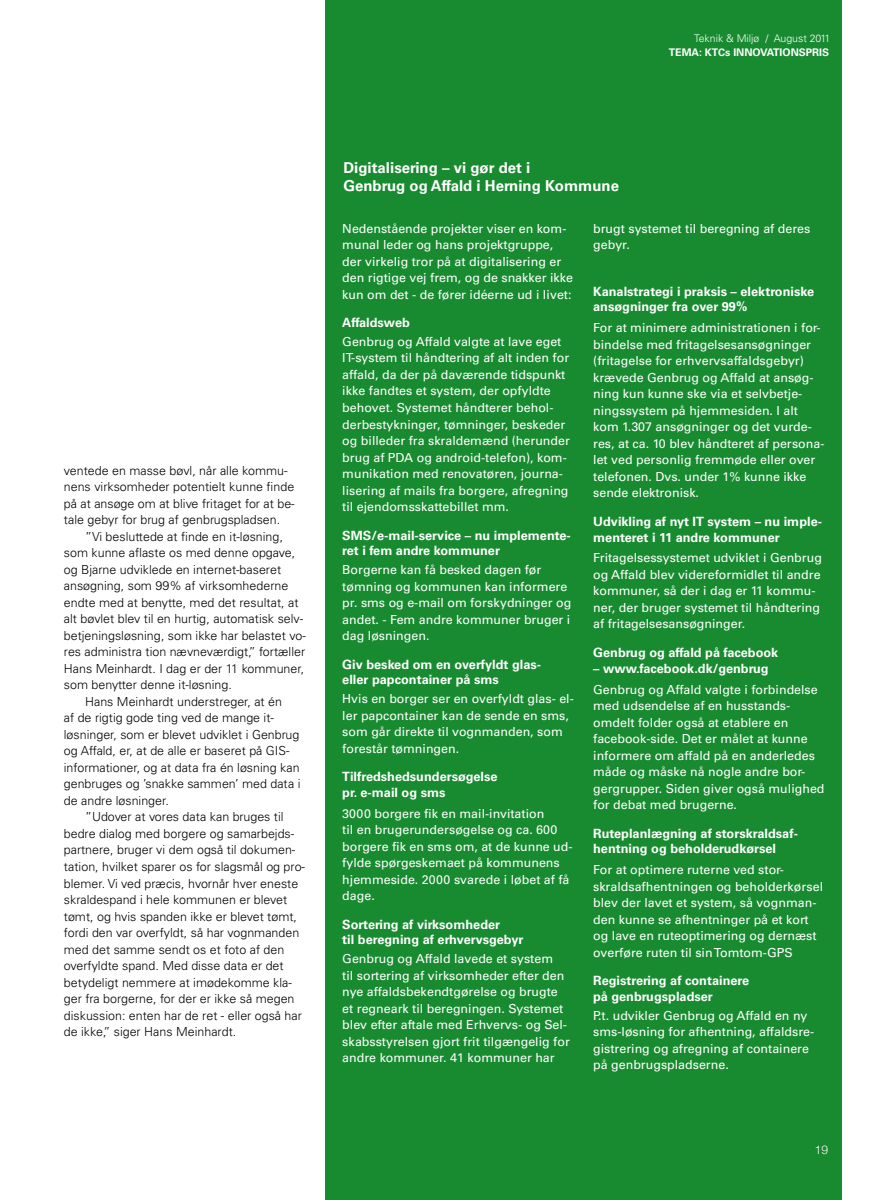
<style>
.page{position:relative;width:893px;height:1200px;background:#fff}
.page>*{position:absolute;margin:0;border:0;box-sizing:border-box;transform-origin:0 0}
.t1{font:700 15px/18px "Univers";color:#fff}
.t2{font:700 12.75px/15.8px "Univers";color:#fff}
.t3{font:12.45px/16.5px "Univers";color:#fff}
.t4{font:300 12.45px/16.5px "Univers";color:#000}
.t5{font:300 12px "Helvetica Neue";color:#fff}
.t6{font:700 10.5px "Univers";color:#fff}
.t7{font:300 10.5px "Univers";color:#fff}
</style>
<div class="page">
<div style="left:325px;top:0;width:517px;height:1199px;background:#188b30"></div>
<p class="t7" style="left:694px;top:32px;width:138px">Teknik &amp; Miljø / August 2011</p>
<p class="t6" style="left:669px;top:46px;width:162px">Tema: ktcs innovationspris</p>
<p class="t4" style="left:64px;top:462px;width:232px">ventede en masse bøvl, når alle kommu&shy;nens virksomheder potentielt kunne finde på at ansøge om at blive fritaget for at be&shy;tale gebyr for brug af genbrugspladsen.</p>
<p class="t4" style="left:85px;top:528px;width:199px">”Vi besluttede at finde en it-løsning,</p>
<p class="t4" style="left:64px;top:544px;width:233px">som kunne aflaste os med denne opgave,</p>
<p class="t4" style="left:64px;top:561px;width:219px">og Bjarne udviklede en internet-baseret</p>
<p class="t4" style="left:64px;top:577px;width:226px">ansøgning, som 99% af virksomhederne</p>
<p class="t4" style="left:64px;top:594px;width:236px">endte med at benytte, med det resultat, at</p>
<p class="t4" style="left:64px;top:610px;width:241px">alt bøvlet blev til en hurtig, automatisk selv-</p>
<p class="t4" style="left:64px;top:627px;width:243px">betjeningsløsning, som ikke har belastet vo-</p>
<p class="t4" style="left:64px;top:643px;width:243px">res administra tion nævneværdigt,” fortæller</p>
<p class="t4" style="left:64px;top:660px;width:242px">Hans Meinhardt. I dag er der 11 kommuner,</p>
<p class="t4" style="left:64px;top:676px;width:170px">som benytter denne it-løsning.</p>
<p class="t4" style="left:85px;top:693px;width:198px">Hans Meinhardt understreger, at én</p>
<p class="t4" style="left:64px;top:709px;width:212px">af de rigtig gode ting ved de mange it-</p>
<p class="t4" style="left:64px;top:726px;width:237px">løsninger, som er blevet udviklet i Genbrug</p>
<p class="t4" style="left:64px;top:742px;width:227px">og Affald, er, at de alle er baseret på GIS-</p>
<p class="t4" style="left:64px;top:759px;width:237px">informationer, og at data fra én løsning kan</p>
<p class="t4" style="left:64px;top:775px;width:238px">genbruges og ’snakke sammen’ med data i</p>
<p class="t4" style="left:64px;top:792px;width:106px">de andre løsninger.</p>
<p class="t4" style="left:85px;top:808px;width:200px">”Udover at vores data kan bruges til</p>
<p class="t4" style="left:64px;top:825px;width:232px">bedre dialog med borgere og samarbejds-</p>
<p class="t4" style="left:64px;top:841px;width:233px">partnere, bruger vi dem også til dokumen-</p>
<p class="t4" style="left:64px;top:858px;width:243px">tation, hvilket sparer os for slagsmål og pro-</p>
<p class="t4" style="left:64px;top:874px;width:236px">blemer. Vi ved præcis, hvornår hver eneste</p>
<p class="t4" style="left:64px;top:891px;width:225px">skraldespand i hele kommunen er blevet</p>
<p class="t4" style="left:64px;top:907px;width:235px">tømt, og hvis spanden ikke er blevet tømt,</p>
<p class="t4" style="left:64px;top:924px;width:237px">fordi den var overfyldt, så har vognmanden</p>
<p class="t4" style="left:64px;top:940px;width:222px">med det samme sendt os et foto af den</p>
<p class="t4" style="left:64px;top:957px;width:221px">overfyldte spand. Med disse data er det</p>
<p class="t4" style="left:64px;top:973px;width:230px">betydeligt nemmere at imødekomme kla-</p>
<p class="t4" style="left:64px;top:990px;width:232px">ger fra borgerne, for der er ikke så megen</p>
<p class="t4" style="left:64px;top:1006px;width:240px">diskussion: enten har de ret - eller også har</p>
<p class="t4" style="left:64px;top:1023px;width:174px">de ikke,” siger Hans Meinhardt.</p>
<p class="t1" style="left:343px;top:159px;width:277px">Digitalisering – vi gør det i<br>Genbrug og Affald i Herning Kommune</p>
<p class="t3" style="left:342px;top:220px;width:232px">Nedenstående projekter viser en kom&shy;munal leder og hans projektgruppe, der virkelig tror på at digitalisering er den rigtige vej frem, og de snakker ikke kun om det - de fører idéerne ud i livet:</p>
<p class="t2" style="left:342px;top:315px;width:69px">Affaldsweb</p>
<p class="t3" style="left:342px;top:333px;width:229px">G enbrug og Affald valgte at lave eget IT-system til håndtering af alt inden for affald, da der på daværende tidspunkt ikke fandtes et system, der opfyldte behovet. Systemet håndterer behol&shy;derbestykninger, tømninger, beskeder og billeder fra skraldemænd (herunder brug af PDA og android-telefon), kom&shy;munikation med renovatøren, journa&shy;lisering af mails fra borgere, afregning til ejendomsskattebillet mm.</p>
<p class="t2" style="left:342px;top:527px;width:11px">SMS</p>
<p class="t2" style="left:342px;top:527px;width:230px;text-indent:29px">/e-mail-service – nu implemente&shy;ret i fem andre kommuner</p>
<p class="t3" style="left:342px;top:561px;width:231px">Borgerne kan få besked dagen før tømning og kommunen kan informere pr. sms og e-mail om forskydninger og andet. - Fem andre kommuner bruger i dag løsningen.</p>
<p class="t2" style="left:342px;top:656px;width:199px">Giv besked om en overfyldt glas&shy;eller papcontainer på sms</p>
<p class="t3" style="left:342px;top:690px;width:233px">Hvis en borger ser en overfyldt glas- el&shy;ler papcontainer kan de sende en sms, som går direkte til vognmanden, som forestår tømningen.</p>
<p class="t2" style="left:342px;top:768px;width:157px">Tilfredshedsundersøgelse pr. e-mail og sms</p>
<p class="t3" style="left:342px;top:804px;width:232px">3000 borgere fik en mail-invitation<br>til en brugerundersøgelse og ca. 600 borgere fik en sms om, at de kunne ud&shy;fylde spørgeskemaet på kommunens hjemmeside. 2000 svarede i løbet af få dage.</p>
<p class="t2" style="left:342px;top:916px;width:183px">Sortering af virksomheder<br>til beregning af erhvervsgebyr</p>
<p class="t3" style="left:342px;top:950px;width:229px">G enbrug og Affald lavede et system<br>til sortering af virksomheder efter den nye affaldsbekendtgørelse og brugte et regneark til beregningen. Systemet blev efter aftale med Erhvervs- og Sel&shy;skabsstyrelsen gjort frit tilgængelig for andre kommuner. 41 kommuner har</p>
<p class="t3" style="left:593px;top:220px;width:219px">brugt systemet til beregning af deres gebyr.</p>
<p class="t2" style="left:593px;top:283px;width:222px">Kanalstrategi i praksis – elektroniske ansøgninger fra over 99%</p>
<p class="t3" style="left:593px;top:319px;width:233px">For at minimere administrationen i for&shy;bindelse med fritagelsesansøgninger (fritagelse for erhvervsaffaldsgebyr) krævede G enbrug og Affald at ansøg&shy;ning kun kunne ske via et selvbetje&shy;ningssystem på hjemmesiden. I alt kom 1.307 ansøgninger og det vurde&shy;res, at ca. 10 blev håndteret af persona&shy;let ved personlig fremmøde eller over telefonen. Dvs. under 1% kunne ikke sende elektronisk.</p>
<p class="t2" style="left:593px;top:513px;width:230px">Udvikling af nyt IT system – nu imple&shy;menteret i 11 andre kommuner</p>
<p class="t3" style="left:593px;top:549px;width:230px">Fritagelsessystemet udviklet i G enbrug og Affald blev videreformidlet til andre kommuner, så der i dag er 11 kommu&shy;ner, der bruger systemet til håndtering af fritagelsesansøgninger.</p>
<p class="t2" style="left:593px;top:644px;width:187px">Genbrug og affald på facebook</p>
<p class="t2" style="left:593px;top:660px;width:177px">– www.facebook.dk/genbrug</p>
<p class="t3" style="left:593px;top:680px;width:233px">Genbrug og Affald valgte i forbindelse med udsendelse af en husstands&shy;omdelt folder også at etablere en facebook-side. Det er målet at kunne informere om affald på en anderledes måde og måske nå nogle andre bor&shy;gergrupper. Siden giver også mulighed for debat med brugerne.</p>
<p class="t2" style="left:593px;top:825px;width:206px">Ruteplanlægning af storskraldsaf&shy;hentning og beholderudkørsel</p>
<p class="t3" style="left:593px;top:861px;width:231px">For at optimere ruterne ved stor&shy;skraldsafhentningen og beholderkørsel blev der lavet et system, så vognman&shy;den kunne se afhentninger på et kort og lave en ruteoptimering og dernæst overføre ruten til sin Tomtom-G PS</p>
<p class="t2" style="left:593px;top:972px;width:158px">Registrering af containere på genbrugspladser</p>
<p class="t3" style="left:593px;top:1006px;width:223px">P.t. udvikler Genbrug og Affald en ny sms-løsning for afhentning, affaldsre&shy;gistrering og afregning af containere på genbrugspladserne.</p>
<p class="t5" style="left:815px;top:1142px;width:15px">19</p>
</div>
